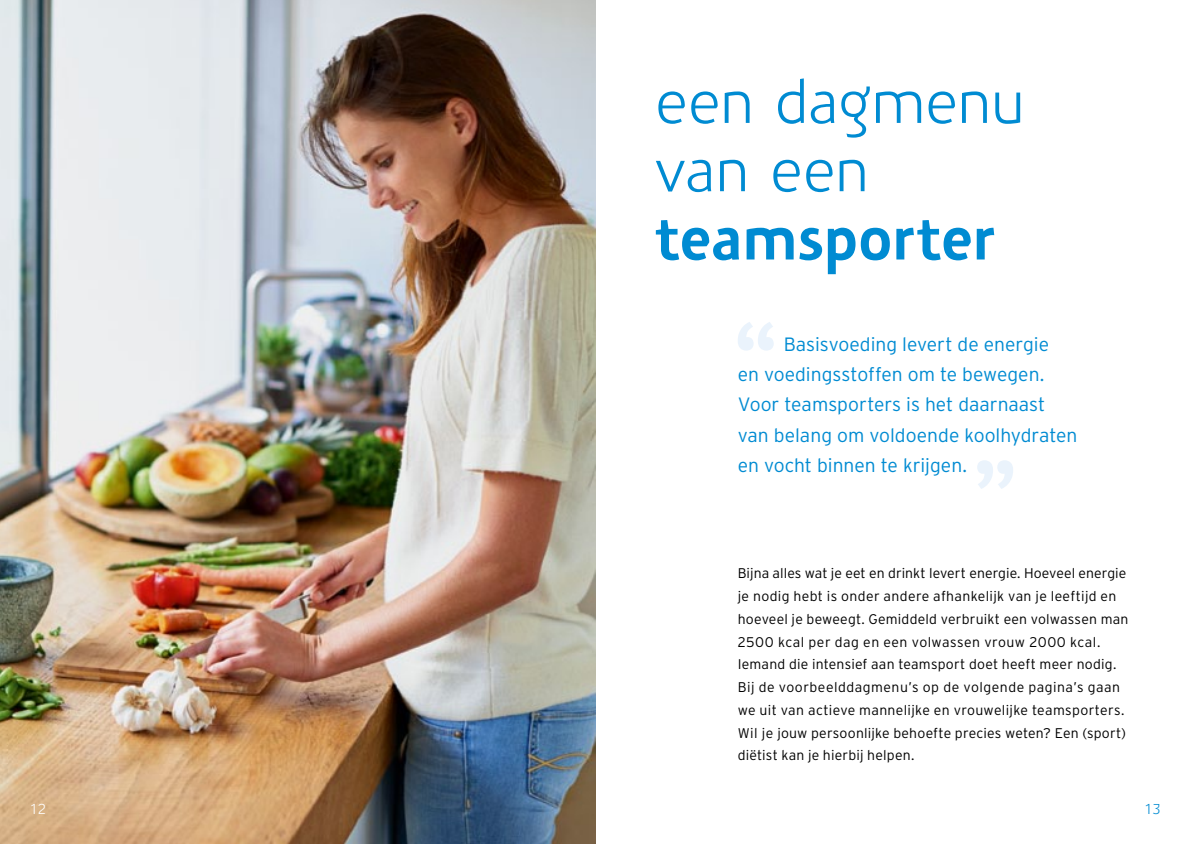
<style>
.page{position:relative;width:1191px;height:844px;background:#fff}
.page>*{position:absolute;margin:0;border:0;box-sizing:border-box;transform-origin:0 0}
.t1{font:61.25px/68.2px "Precious Sans";letter-spacing:-.01em;color:#008bd2}
.t2{font:700 61.25px "Precious Sans";letter-spacing:-.01em;color:#008bd2}
.t3{font:300 19.25px/30.3px "Interstate";color:#008bd2}
.t4{font:300 14px/22.8px "Interstate";letter-spacing:.02em;color:#000}
.t5{font:14px "Precious Sans";color:#fff}
.t6{font:14px "Precious Sans";color:#008bd2}
</style>
<div class="page">
<img style="left:0;top:0;width:595px;height:843px">
<svg style="left:738px;top:322px;width:35px;height:28px"></svg>
<svg style="left:977px;top:460px;width:36px;height:29px"></svg>
<h1 class="t1" style="left:655px;top:67px;width:371px">een dagmenu van een</h1>
<h1 class="t2" style="left:655px;top:198px;width:341px">teamsporter</h1>
<h2 class="t3" style="left:737px;top:328px;width:341px;text-indent:46px">Basisvoeding levert de energie<br>en voedingsstoffen om te bewegen.<br>Voor teamsporters is het daarnaast van belang om voldoende koolhydraten en vocht binnen te krijgen.</h2>
<p class="t4" style="left:737px;top:561px;width:392px">Bijna alles wat je eet en drinkt levert energie. Hoeveel energie je nodig hebt is onder andere afhankelijk van je leeftijd en hoeveel je beweegt. Gemiddeld verbruikt een volwassen man 2500 kcal per dag en een volwassen vrouw 2000 kcal.<br>Iemand die intensief aan teamsport doet heeft meer nodig.<br>Bij de voorbeelddagmenu’s op de volgende pagina’s gaan we uit van actieve mannelijke en vrouwelijke teamsporters.<br>Wil je jouw persoonlijke behoefte precies weten? Een (sport) diëtist kan je hierbij helpen.</p>
<p class="t5" style="left:30px;top:800px;width:18px">12</p>
<p class="t6" style="left:1144px;top:800px;width:18px">13</p>
</div>
